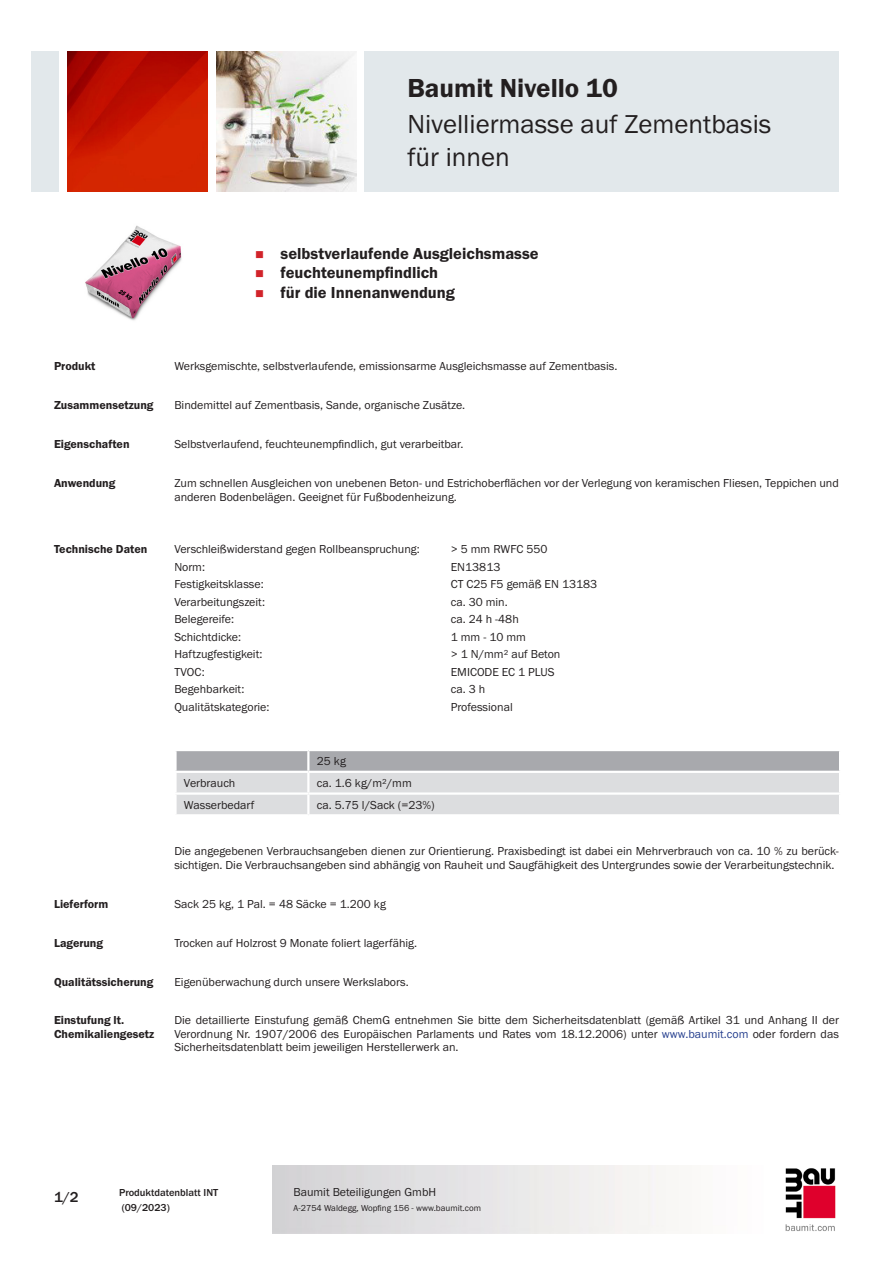
<style>
.page{position:relative;width:893px;height:1263px;background:#fff}
.page>*{position:absolute;margin:0;border:0;box-sizing:border-box;transform-origin:0 0}
.PDS_Produktname_Land{font:27px/32.4px "BM Franklin Gothic URW Boo";color:#231f20}
.PDS_Produktname{font:27px "BM Franklin Gothic URW Dem";color:#231f20}
.t1{font:16.5px "BM Franklin Gothic URW Dem";color:#231f20}
.t2{font:500 15px "BM Franklin Gothic URW";color:#231f20}
.PDS_Standard{font:12px/13.5px "BM Franklin Gothic URW Boo";color:#231f20}
.PDS_Standard_linksbü{font:12px "BM Franklin Gothic URW Boo";color:#231f20}
.PDS_Header{font:12px/13.5px "BM Franklin Gothic URW Dem";color:#231f20}
.t3{font:500 10.5px/15px "BM Franklin Gothic URW";color:#231f20}
.t4{font:9px "BM Franklin Gothic URW Boo";color:#231f20}
.s1{color:#253f8e}
</style>
<div class="page">
<img style="left:785px;top:1168px;width:51px;height:63px">
<div style="left:32px;top:51px;width:27px;height:140px;background:#e2e8eb"></div>
<img style="left:68px;top:52px;width:140px;height:139px">
<img style="left:216px;top:51px;width:141px;height:140px">
<div style="left:365px;top:51px;width:474px;height:140px;background:#e2e8eb"></div>
<img style="left:85px;top:225px;width:97px;height:96px">
<svg style="left:175px;top:750px;width:665px;height:64px;background:#cfd0d2"></svg>
<p class="PDS_Produktname" style="left:407px;top:71px;width:212px">Baumit Nivello 10</p>
<p class="PDS_Produktname_Land" style="left:407px;top:109px;width:366px">Nivelliermasse auf Zementbasis für innen</p>
<p class="t1" style="left:281px;top:243px;width:260px">selbstverlaufende Ausgleichsmasse</p>
<p class="t1" style="left:281px;top:263px;width:159px">feuchteunempfindlich</p>
<p class="t1" style="left:281px;top:282px;width:176px">für die Innenanwendung</p>
<p class="PDS_Header" style="left:54px;top:360px;width:43px">Produkt</p>
<p class="PDS_Standard" style="left:174px;top:360px;width:445px">Werksgemischte, selbstverlaufende, emissionsarme Ausgleichsmasse auf Zementbasis.</p>
<p class="PDS_Header" style="left:54px;top:399px;width:101px">Zusammensetzung</p>
<p class="PDS_Standard" style="left:174px;top:399px;width:292px">Bindemittel auf Zementbasis, Sande, organische Zusätze.</p>
<p class="PDS_Header" style="left:54px;top:438px;width:77px">Eigenschaften</p>
<p class="PDS_Standard" style="left:174px;top:438px;width:291px">Selbstverlaufend, feuchteunempfindlich, gut verarbeitbar.</p>
<p class="PDS_Header" style="left:54px;top:477px;width:63px">Anwendung</p>
<p class="PDS_Standard" style="left:174px;top:477px;width:666px">Zum schnellen Ausgleichen von unebenen Beton- und Estrichoberflächen vor der Verlegung von keramischen Fliesen, Teppichen und anderen Bodenbelägen. Geeignet für Fußbodenheizung.</p>
<p class="PDS_Header" style="left:54px;top:542px;width:95px">Technische Daten</p>
<p class="PDS_Standard_linksbü" style="left:174px;top:541px;width:247px">Verschleißwiderstand gegen Rollbeanspruchung:</p>
<p class="PDS_Standard_linksbü" style="left:451px;top:541px;width:98px">&gt; 5 mm RWFC 550</p>
<p class="PDS_Standard_linksbü" style="left:174px;top:559px;width:32px">Norm:</p>
<p class="PDS_Standard_linksbü" style="left:451px;top:559px;width:51px">EN13813</p>
<p class="PDS_Standard_linksbü" style="left:174px;top:576px;width:91px">Festigkeitsklasse:</p>
<p class="PDS_Standard_linksbü" style="left:451px;top:576px;width:148px">CT C25 F5 gemäß EN 13183</p>
<p class="PDS_Standard_linksbü" style="left:174px;top:594px;width:92px">Verarbeitungszeit:</p>
<p class="PDS_Standard_linksbü" style="left:451px;top:594px;width:59px">ca. 30 min.</p>
<p class="PDS_Standard_linksbü" style="left:174px;top:612px;width:61px">Belegereife:</p>
<p class="PDS_Standard_linksbü" style="left:451px;top:612px;width:70px">ca. 24 h -48h</p>
<p class="PDS_Standard_linksbü" style="left:174px;top:629px;width:68px">Schichtdicke:</p>
<p class="PDS_Standard_linksbü" style="left:451px;top:629px;width:77px">1 mm - 10 mm</p>
<p class="PDS_Standard_linksbü" style="left:174px;top:647px;width:90px">Haftzugfestigkeit:</p>
<p class="PDS_Standard_linksbü" style="left:451px;top:647px;width:111px">&gt; 1 N/mm² auf Beton</p>
<p class="PDS_Standard_linksbü" style="left:174px;top:664px;width:32px">TVOC:</p>
<p class="PDS_Standard_linksbü" style="left:451px;top:664px;width:105px">EMICODE EC 1 PLUS</p>
<p class="PDS_Standard_linksbü" style="left:174px;top:682px;width:72px">Begehbarkeit:</p>
<p class="PDS_Standard_linksbü" style="left:451px;top:682px;width:36px">ca. 3 h</p>
<p class="PDS_Standard_linksbü" style="left:174px;top:699px;width:97px">Qualitätskategorie:</p>
<p class="PDS_Standard_linksbü" style="left:451px;top:699px;width:64px">Professional</p>
<p class="PDS_Standard_linksbü" style="left:317px;top:754px;width:31px">25 kg</p>
<p class="PDS_Standard_linksbü" style="left:184px;top:776px;width:53px">Verbrauch</p>
<p class="PDS_Standard_linksbü" style="left:317px;top:776px;width:96px">ca. 1.6 kg/m²/mm</p>
<p class="PDS_Standard_linksbü" style="left:184px;top:797px;width:72px">Wasserbedarf</p>
<p class="PDS_Standard_linksbü" style="left:317px;top:797px;width:119px">ca. 5.75 l/Sack (=23%)</p>
<p class="PDS_Standard" style="left:174px;top:845px;width:666px">Die angegebenen Verbrauchsangeben dienen zur Orientierung. Praxisbedingt ist dabei ein Mehrverbrauch von ca. 10 % zu berück&shy;sichtigen. Die Verbrauchsangeben sind abhängig von Rauheit und Saugfähigkeit des Untergrundes sowie der Verarbeitungstechnik.</p>
<p class="PDS_Header" style="left:54px;top:897px;width:56px">Lieferform</p>
<p class="PDS_Standard" style="left:174px;top:897px;width:213px">Sack 25 kg, 1 Pal. = 48 Säcke = 1.200 kg</p>
<p class="PDS_Header" style="left:54px;top:936px;width:51px">Lagerung</p>
<p class="PDS_Standard" style="left:174px;top:936px;width:244px">Trocken auf Holzrost 9 Monate foliert lagerfähig.</p>
<p class="PDS_Header" style="left:54px;top:975px;width:101px">Qualitätssicherung</p>
<p class="PDS_Standard" style="left:174px;top:975px;width:236px">Eigenüberwachung durch unsere Werkslabors.</p>
<p class="PDS_Header" style="left:54px;top:1014px;width:102px">Einstufung lt.<br>Chemikaliengesetz</p>
<p class="PDS_Standard" style="left:174px;top:1014px;width:666px;text-align:justify">Die detaillierte Einstufung gemäß ChemG entnehmen Sie bitte dem Sicherheitsdatenblatt (gemäß Artikel 31 und Anhang II der Verordnung Nr. 1907/2006 des Europäischen Parlaments und Rates vom 18.12.2006) unter <span class="s1">www.baumit.com</span> oder fordern das Sicherheitsdatenblatt beim jeweiligen Herstellerwerk an.</p>
<p class="t2" style="left:54px;top:1188px;width:26px">1/2</p>
<p class="t3" style="left:119px;top:1185px;width:101px">Produktdatenblatt INT (09/2023)</p>
<p class="PDS_Standard" style="left:293px;top:1185px;width:144px">Baumit Beteiligungen GmbH</p>
<p class="t4" style="left:293px;top:1202px;width:189px">A-2754 Waldegg, Wopfing 156 - www.baumit.com</p>
</div>
